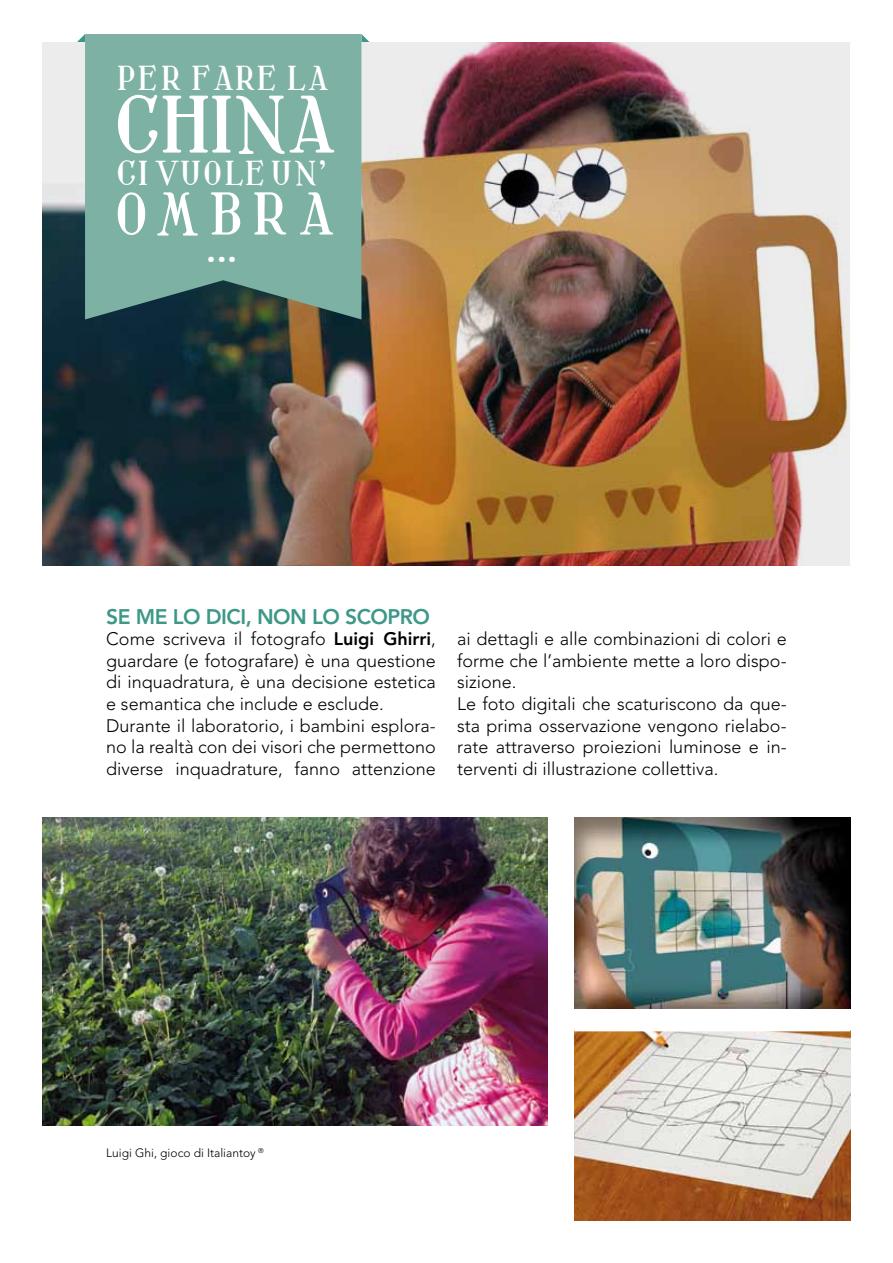
<style>
.page{position:relative;width:893px;height:1263px;background:#fff}
.page>*{position:absolute;margin:0;border:0;box-sizing:border-box;transform-origin:0 0}
.t1{font:81px "Waschkueche";letter-spacing:-.01em;color:#fff}
.t2{font:60px "Waschkueche";letter-spacing:.175em;color:#fff}
.t3{font:41.85px "Waschkueche";color:#fff}
.t4{font:34.5px "Waschkueche";letter-spacing:.055em;color:#fff}
.t5{font:800 21px "Avenir LT Std";letter-spacing:-.025em;color:#3d9888}
.t6{font:300 18px/21.6px "Avenir LT Std";color:#000}
.t7{font:300 12px "Avenir LT Std";color:#000}
.s1{font-weight:800}
</style>
<div class="page">
<svg style="left:361px;top:34px;width:16px;height:9px"></svg>
<svg style="left:69px;top:34px;width:16px;height:9px"></svg>
<img style="left:43px;top:43px;width:807px;height:523px">
<div style="left:85px;top:34px;width:276px;height:285px;background:#7db1a4"></div>
<img style="left:43px;top:817px;width:504px;height:308px">
<img style="left:574px;top:817px;width:276px;height:191px">
<img style="left:574px;top:1031px;width:276px;height:189px">
<h3 class="t4" style="left:118px;top:59px;width:212px">PER FARE LA</h3>
<h1 class="t1" style="left:118px;top:80px;width:219px">CHINA</h1>
<h3 class="t4" style="left:118px;top:154px;width:212px">CI VUOLE UN’</h3>
<h2 class="t2" style="left:118px;top:181px;width:218px">OMBRA</h2>
<h3 class="t3" style="left:209px;top:224px;width:31px">...</h3>
<p class="t5" style="left:106px;top:608px;width:325px">SE ME LO DICI, NON LO SCOPRO</p>
<p class="t6" style="left:106px;top:630px;width:331px">Come scriveva il fotografo <span class="s1">LUIGI GHIRRI</span>, guardare (e fotografare) è una questione di inquadratura, è una decisione estetica e semantica che include e esclude.<br>Durante il laboratorio, i bambini esplora&shy;no la realtà con dei visori che permettono diverse inquadrature, fanno attenzione</p>
<p class="t6" style="left:457px;top:630px;width:331px">ai dettagli e alle combinazioni di colori e forme che l’ambiente mette a loro dispo&shy;sizione.<br>Le foto digitali che scaturiscono da que&shy;sta prima osservazione vengono rielabo&shy;rate attraverso proiezioni luminose e in&shy;terventi di illustrazione collettiva.</p>
<p class="t7" style="left:106px;top:1147px;width:159px">Luigi Ghi, gioco di Italiantoy <sup>®</sup></p>
</div>
